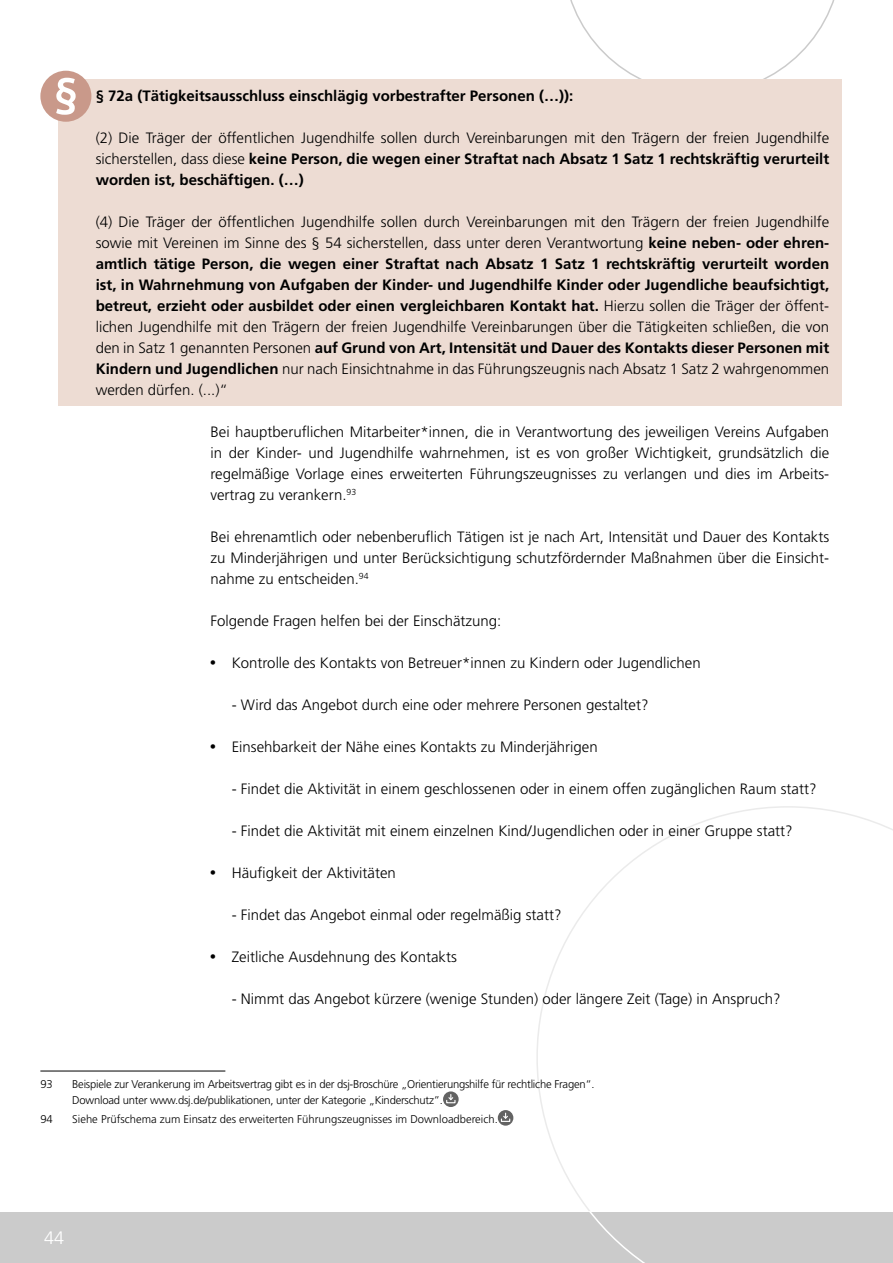
<style>
.page{position:relative;width:893px;height:1263px;background:#fff}
.page>*{position:absolute;margin:0;border:0;box-sizing:border-box;transform-origin:0 0}
.t1{font:300 18px "Frutiger";color:#fff}
.icon_copy_links{font:300 15px/21px "Frutiger";color:#000;text-align:justify}
.copy_links{font:300 15px/21px "Frutiger";color:#000;text-align:justify}
.bold_icon_links{font:700 15px "Frutiger";color:#000}
.Fußnote{font:300 11.25px/16.5px "Frutiger";letter-spacing:-.02em;color:#000}
.Fußnote-2{font:300 11.25px "Frutiger";color:#000}
.s1{font-weight:700}
.s2{font-family:"Blur";font-weight:500}
</style>
<div class="page">
<svg style="left:536px;top:806px;width:357px;height:405px"></svg>
<svg style="left:563px;top:0;width:279px;height:80px"></svg>
<div style="left:0;top:1212px;width:893px;height:51px;background:#cbcbcb"></div>
<svg style="left:589px;top:1212px;width:56px;height:51px"></svg>
<div style="left:59px;top:80px;width:783px;height:326px;background:#eddcd3"></div>
<hr style="left:40px;top:1071px;width:185px;height:1px;background:#000">
<svg style="left:443px;top:1091px;width:16px;height:16px"></svg>
<svg style="left:446px;top:1094px;width:10px;height:9px"></svg>
<svg style="left:498px;top:1110px;width:15px;height:16px"></svg>
<svg style="left:501px;top:1113px;width:9px;height:9px"></svg>
<div style="left:40px;top:71px;width:51px;height:51px;background:#c9998a;border-radius:50%"></div>
<svg style="left:56px;top:78px;width:20px;height:37px"></svg>
<p class="bold_icon_links" style="left:96px;top:87px;width:479px">§ 72a (Tätigkeitsausschluss einschlägig vorbestrafter Personen (…)):</p>
<p class="icon_copy_links" style="left:96px;top:127px;width:735px">(2) Die Träger der öffentlichen Jugendhilfe sollen durch Vereinbarungen mit den Trägern der freien Jugendhilfe sicherstellen, dass diese <span class="s1">keine Person, die wegen einer Straftat nach Absatz 1 Satz 1 rechtskräftig verurteilt worden ist, beschäftigen. (…)</span></p>
<p class="icon_copy_links" style="left:96px;top:211px;width:735px">(4) Die Träger der öffentlichen Jugendhilfe sollen durch Vereinbarungen mit den Trägern der freien Jugendhilfe sowie mit Vereinen im Sinne des § 54 sicherstellen, dass unter deren Verantwortung <span class="s1">keine neben- oder ehren&shy;amtlich tätige Person, die wegen einer Straftat nach Absatz 1 Satz 1 rechtskräftig verurteilt worden ist, in Wahrnehmung von Aufgaben der Kinder- und Jugendhilfe Kinder oder Jugendliche beaufsichtigt, betreut, erzieht oder ausbildet oder einen vergleichbaren Kontakt hat.</span> Hierzu sollen die Träger der öffent&shy;lichen Jugendhilfe mit den Trägern der freien Jugendhilfe Vereinbarungen über die Tätigkeiten schließen, die von den in Satz 1 genannten Personen <span class="s1">auf Grund von Art, Intensität und Dauer des Kontakts dieser Personen mit Kindern und Jugendlichen</span> nur nach Einsichtnahme in das Führungszeugnis nach Absatz 1 Satz 2 wahrgenommen werden dürfen. (...)“</p>
<p class="copy_links" style="left:210px;top:421px;width:620px">Bei hauptberuflichen Mitarbeiter*innen, die in Verantwortung des jeweiligen Vereins Aufgaben in der Kinder- und Jugendhilfe wahrnehmen, ist es von großer Wichtigkeit, grundsätzlich die regelmäßige Vorlage eines erweiterten Führungszeugnisses zu verlangen und dies im Arbeits&shy;vertrag zu verankern.<sup>93</sup></p>
<p class="copy_links" style="left:210px;top:526px;width:620px">Bei ehrenamtlich oder nebenberuflich Tätigen ist je nach Art, Intensität und Dauer des Kontakts zu Minderjährigen und unter Berücksichtigung schutzfördernder Maßnahmen über die Einsicht&shy;nahme zu entscheiden.<sup>94</sup></p>
<p class="copy_links" style="left:210px;top:610px;width:292px">Folgende Fragen helfen bei der Einschätzung:</p>
<p class="icon_copy_links" style="left:210px;top:652px;width:492px"><span class="s2">•</span> Kontrolle des Kontakts von Betreuer*innen zu Kindern oder Jugendlichen</p>
<p class="copy_links" style="left:232px;top:694px;width:418px">- Wird das Angebot durch eine oder mehrere Personen gestaltet?</p>
<p class="icon_copy_links" style="left:210px;top:736px;width:389px"><span class="s2">•</span> Einsehbarkeit der Nähe eines Kontakts zu Minderjährigen</p>
<p class="copy_links" style="left:232px;top:778px;width:586px">- Findet die Aktivität in einem geschlossenen oder in einem offen zugänglichen Raum statt?</p>
<p class="copy_links" style="left:232px;top:820px;width:562px">- Findet die Aktivität mit einem einzelnen Kind/Jugendlichen oder in einer Gruppe statt?</p>
<p class="icon_copy_links" style="left:210px;top:862px;width:187px"><span class="s2">•</span> Häufigkeit der Aktivitäten</p>
<p class="copy_links" style="left:232px;top:904px;width:331px">- Findet das Angebot einmal oder regelmäßig statt?</p>
<p class="icon_copy_links" style="left:210px;top:946px;width:248px"><span class="s2">•</span> Zeitliche Ausdehnung des Kontakts</p>
<p class="copy_links" style="left:232px;top:988px;width:550px">- Nimmt das Angebot kürzere (wenige Stunden) oder längere Zeit (Tage) in Anspruch?</p>
<p class="Fußnote" style="left:40px;top:1075px;width:14px">93</p>
<p class="Fußnote" style="left:72px;top:1075px;width:524px">Beispiele zur Verankerung im Arbeitsvertrag gibt es in der dsj-Broschüre „Orientierungshilfe für rechtliche Fragen“.<br>Download unter www.dsj.de/publikationen, unter der Kategorie „Kinderschutz”.</p>
<p class="Fußnote" style="left:40px;top:1110px;width:14px">94</p>
<p class="Fußnote-2" style="left:72px;top:1112px;width:427px">Siehe Prüfschema zum Einsatz des erweiterten Führungszeugnisses im Downloadbereich.</p>
<p class="t1" style="left:44px;top:1228px;width:22px">44</p>
</div>
